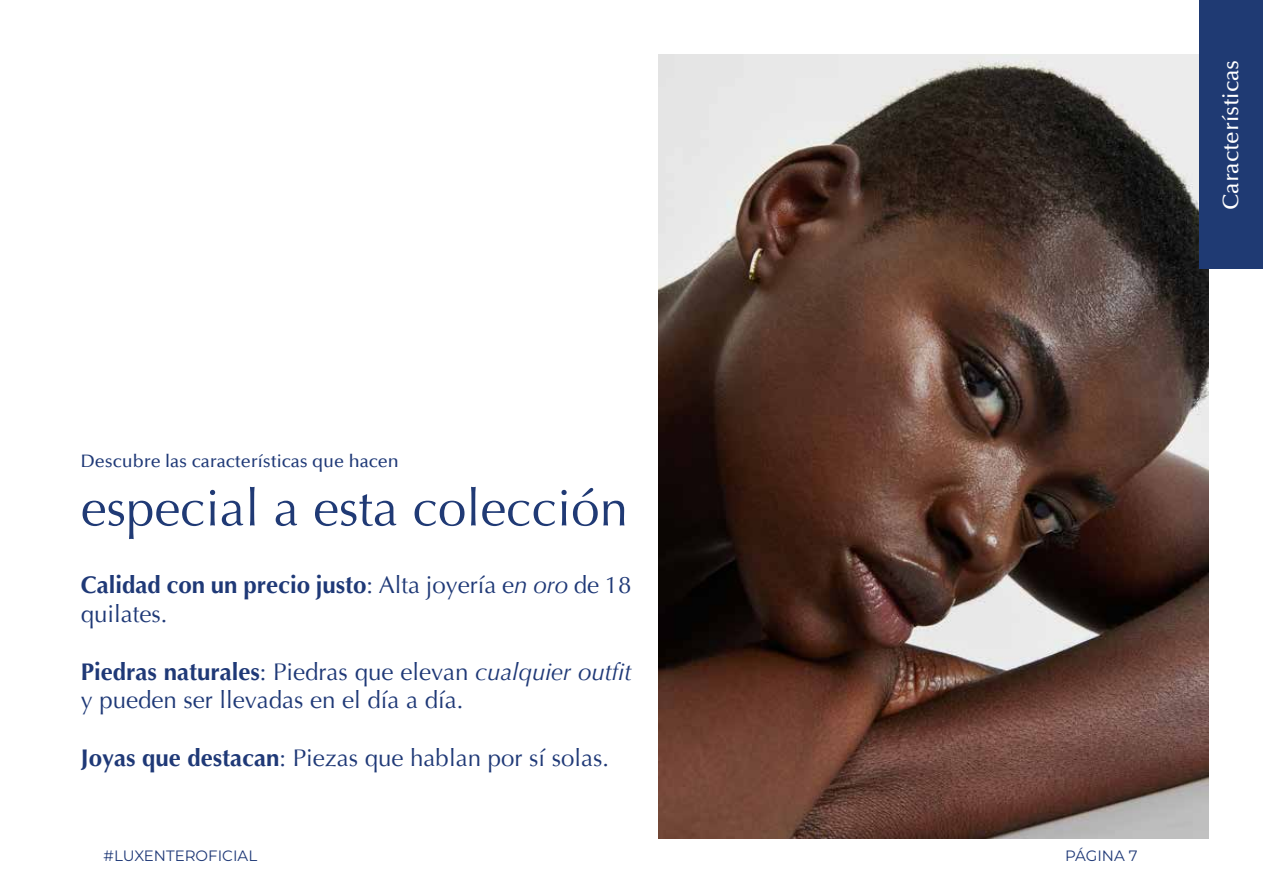
<style>
.page{position:relative;width:1263px;height:893px;background:#fff}
.page>*{position:absolute;margin:0;border:0;box-sizing:border-box;transform-origin:0 0}
.t1{font:51px "Optima";color:#203a75}
.t2{font:24px/28.8px "Optima";color:#1f3977}
.t3{font:500 22.5px "Optima";color:#fff}
.t4{font:500 18px "Optima";color:#1f3977}
.t5{font:15px "Montserrat";color:#1f3977}
.s1{font-weight:700}
.s2{font-style:italic}
</style>
<div class="page">
<img style="left:659px;top:54px;width:550px;height:785px">
<div style="left:1199px;top:0;width:64px;height:268px;background:#1f3a73"></div>
<p class="t3" style="left:1218px;top:210px;width:151px;rotate:-90deg">Características</p>
<p class="t4" style="left:81px;top:451px;width:320px">Descubre las características que hacen</p>
<h1 class="t1" style="left:81px;top:476px;width:549px">especial a esta colección</h1>
<p class="t2" style="left:81px;top:571px;width:552px"><span class="s1">Calidad con un precio justo</span>: Alta joyería e<span class="s2">n oro</span> de 18 quilates.</p>
<p class="t2" style="left:81px;top:657px;width:552px"><span class="s1">Piedras naturales</span>: Piedras que elevan <span class="s2">cualquier outfit </span>y pueden ser llevadas en el día a día.</p>
<p class="t2" style="left:81px;top:744px;width:530px"><span class="s1">Joyas que destacan</span>: Piezas que hablan por sí solas.</p>
<p class="t5" style="left:104px;top:845px;width:155px">#LUXENTEROFICIAL</p>
<p class="t5" style="left:1065px;top:845px;width:74px">PÁGINA 7</p>
</div>
